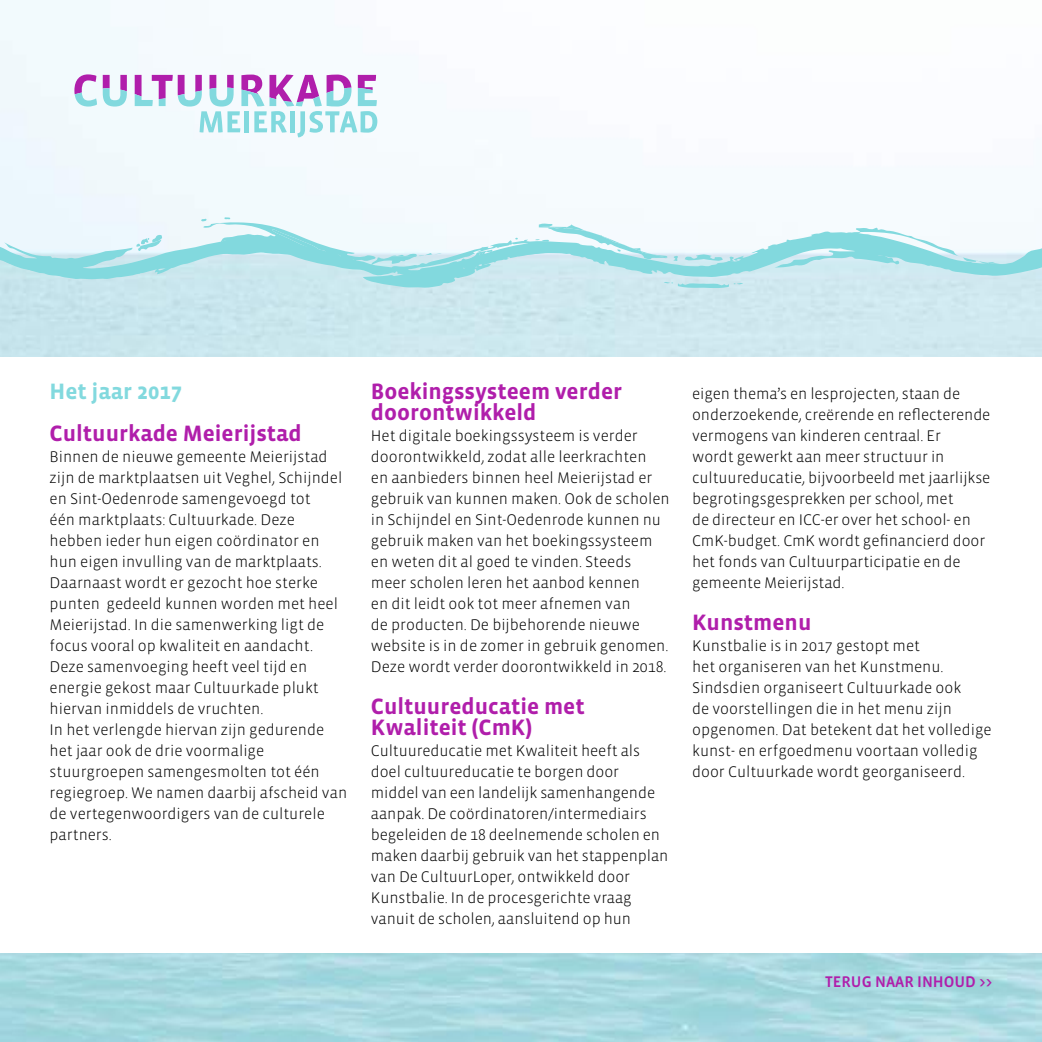
<style>
.page{position:relative;width:1042px;height:1042px;background:#fff}
.page>*{position:absolute;margin:0;border:0;box-sizing:border-box;transform-origin:0 0}
.t1{font:700 22.75px/21px "Vista Sans";color:#b01eab}
.t2{font:700 22.75px "Vista Sans";color:#82d9de}
.t3{font:300 15.75px/21px "Vista Sans";color:#000}
.t4{font:15.75px "Vista Sans Med";color:#b01eab}
</style>
<div class="page">
<svg style="left:743px;top:230px;width:299px;height:49px;background:#cae8ef"></svg>
<svg style="left:751px;top:226px;width:291px;height:45px"></svg>
<svg style="left:0;top:217px;width:743px;height:71px"></svg>
<svg style="left:74px;top:74px;width:23px;height:33px"></svg>
<svg style="left:103px;top:75px;width:24px;height:32px"></svg>
<svg style="left:135px;top:75px;width:242px;height:62px"></svg>
<h1 class="t2" style="left:50px;top:380px;width:134px">Het jaar 2017</h1>
<h1 class="t1" style="left:50px;top:423px;width:254px">Cultuurkade Meierijstad</h1>
<p class="t3" style="left:50px;top:447px;width:299px">Binnen de nieuwe gemeente Meierijstad zijn de marktplaatsen uit Veghel, Schijndel en Sint-Oedenrode samengevoegd tot<br>één marktplaats: Cultuurkade. Deze hebben ieder hun eigen coördinator en hun eigen invulling van de marktplaats.<br>Daarnaast wordt er gezocht hoe sterke punten gedeeld kunnen worden met heel Meierijstad. In die samenwerking ligt de focus vooral op kwaliteit en aandacht.<br>Deze samenvoeging heeft veel tijd en energie gekost maar Cultuurkade plukt hiervan inmiddels de vruchten.<br>In het verlengde hiervan zijn gedurende het jaar ook de drie voormalige stuurgroepen samengesmolten tot één regiegroep. We namen daarbij afscheid van de vertegenwoordigers van de culturele partners.</p>
<h1 class="t1" style="left:371px;top:381px;width:253px">Boekingssysteem verder doorontwikkeld</h1>
<p class="t3" style="left:371px;top:426px;width:300px">Het digitale boekingssysteem is verder doorontwikkeld, zodat alle leerkrachten<br>en aanbieders binnen heel Meierijstad er gebruik van kunnen maken. Ook de scholen in Schijndel en Sint-Oedenrode kunnen nu gebruik maken van het boekingssysteem en weten dit al goed te vinden. Steeds meer scholen leren het aanbod kennen<br>en dit leidt ook tot meer afnemen van<br>de producten. De bijbehorende nieuwe website is in de zomer in gebruik genomen.<br>Deze wordt verder doorontwikkeld in 2018.</p>
<h1 class="t1" style="left:371px;top:696px;width:215px">Cultuureducatie met<br>Kwaliteit (CmK)</h1>
<p class="t3" style="left:371px;top:741px;width:299px">Cultuureducatie met Kwaliteit heeft als doel cultuureducatie te borgen door middel van een landelijk samenhangende aanpak. De coördinatoren/intermediairs begeleiden de 18 deelnemende scholen en maken daarbij gebruik van het stappenplan van De CultuurLoper, ontwikkeld door Kunstbalie. In de procesgerichte vraag vanuit de scholen, aansluitend op hun</p>
<p class="t3" style="left:692px;top:384px;width:300px">eigen thema’s en lesprojecten, staan de onderzoekende, creërende en reflecterende vermogens van kinderen centraal. Er<br>wordt gewerkt aan meer structuur in cultuureducatie, bijvoorbeeld met jaarlijkse begrotingsgesprekken per school, met<br>de directeur en ICC-er over het school- en CmK-budget. CmK wordt gefinancierd door het fonds van Cultuurparticipatie en de gemeente Meierijstad.</p>
<h1 class="t1" style="left:692px;top:612px;width:121px">Kunstmenu</h1>
<p class="t3" style="left:692px;top:636px;width:301px">Kunstbalie is in 2017 gestopt met<br>het organiseren van het Kunstmenu.<br>Sindsdien organiseert Cultuurkade ook<br>de voorstellingen die in het menu zijn opgenomen. Dat betekent dat het volledige kunst- en erfgoedmenu voortaan volledig door Cultuurkade wordt georganiseerd.</p>
<p class="t4" style="left:825px;top:974px;width:169px">TERUG NAAR INHOUD &gt;&gt;</p>
</div>
